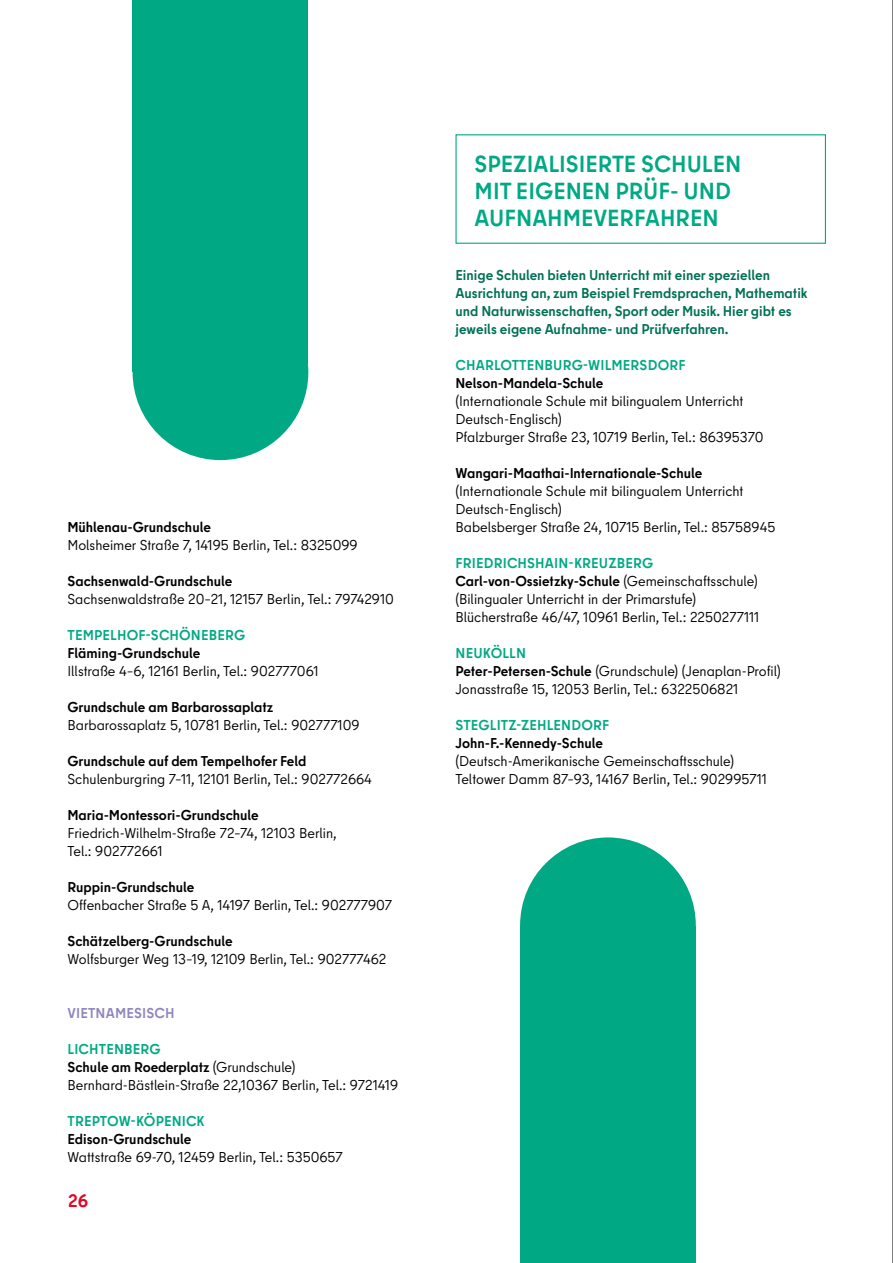
<style>
.page{position:relative;width:893px;height:1263px;background:#fff}
.page>*{position:absolute;margin:0;border:0;box-sizing:border-box;transform-origin:0 0}
.Intro_15_5_pt{font:700 23.25px/27px "Berlin Type";color:#00a984}
.t1{font:700 18px "Berlin Type";color:#e40521}
.Copy_9_5_pt{font:14.25px/18px "Berlin Type";color:#000}
.Copy_9_5_pt-2{font:700 14.25px "Berlin Type";color:#000}
.Copy_9_5_pt-3{font:700 14.25px/18px "Berlin Type";color:#007156}
.Bezirke{font:700 14.25px "Berlin Type";letter-spacing:.01em;color:#00a984}
.Copy_9_5_pt_Bold_Ver{font:700 14.25px "Berlin Type";letter-spacing:.01em;color:#00a984}
.Copy_9_5_pt_Bold_Ver-2{font:700 14.25px "Berlin Type";letter-spacing:.01em;color:#9185be}
.s1{font-weight:400}
.s2{font-weight:700}
</style>
<div class="page">
<div style="left:455px;top:134px;width:371px;height:110px;border:1px solid #00a984"></div>
<div style="left:520px;top:837px;width:176px;height:176px;background:#00a984;border-radius:50%"></div>
<div style="left:520px;top:926px;width:176px;height:337px;background:#00a984"></div>
<div style="left:133px;top:284px;width:175px;height:176px;background:#00a984;border-radius:50%"></div>
<div style="left:133px;top:0;width:175px;height:371px;background:#00a984"></div>
<hr style="left:892px;top:0;width:1px;height:1263px;background:#000">
<p class="Copy_9_5_pt-2" style="left:68px;top:518px;width:145px">Mühlenau-Grundschule</p>
<p class="Copy_9_5_pt" style="left:68px;top:536px;width:292px">Molsheimer Straße 7, 14195 Berlin, Tel.: 8325099</p>
<p class="Copy_9_5_pt-2" style="left:68px;top:572px;width:166px">Sachsenwald-Grundschule</p>
<p class="Copy_9_5_pt" style="left:68px;top:590px;width:328px">Sachsenwaldstraße 20–21, 12157 Berlin, Tel.: 79742910</p>
<p class="Bezirke" style="left:68px;top:626px;width:179px">TEMPELHOF-SCHÖNEBERG</p>
<p class="Copy_9_5_pt-2" style="left:68px;top:644px;width:134px">Fläming-Grundschule</p>
<p class="Copy_9_5_pt" style="left:68px;top:662px;width:253px">Illstraße 4–6, 12161 Berlin, Tel.: 902777061</p>
<p class="Copy_9_5_pt-2" style="left:68px;top:698px;width:207px">Grundschule am Barbarossaplatz</p>
<p class="Copy_9_5_pt" style="left:68px;top:716px;width:294px">Barbarossaplatz 5, 10781 Berlin, Tel.: 902777109</p>
<p class="Copy_9_5_pt-2" style="left:68px;top:752px;width:241px">Grundschule auf dem Tempelhofer Feld</p>
<p class="Copy_9_5_pt" style="left:68px;top:770px;width:306px">Schulenburgring 7–11, 12101 Berlin, Tel.: 902772664</p>
<p class="Copy_9_5_pt-2" style="left:68px;top:806px;width:193px">Maria-Montessori-Grundschule</p>
<p class="Copy_9_5_pt" style="left:68px;top:824px;width:271px">Friedrich-Wilhelm-Straße 72–74, 12103 Berlin,</p>
<p class="Copy_9_5_pt" style="left:68px;top:842px;width:97px">Tel.: 902772661</p>
<p class="Copy_9_5_pt-2" style="left:68px;top:878px;width:128px">Ruppin-Grundschule</p>
<p class="Copy_9_5_pt" style="left:68px;top:896px;width:326px">Offenbacher Straße 5 A, 14197 Berlin, Tel.: 902777907</p>
<p class="Copy_9_5_pt-2" style="left:68px;top:932px;width:167px">Schätzelberg-Grundschule</p>
<p class="Copy_9_5_pt" style="left:68px;top:950px;width:320px">Wolfsburger Weg 13–19, 12109 Berlin, Tel.: 902777462</p>
<p class="Copy_9_5_pt_Bold_Ver-2" style="left:68px;top:1004px;width:109px">VIETNAMESISCH</p>
<p class="Copy_9_5_pt_Bold_Ver" style="left:68px;top:1040px;width:95px">LICHTENBERG</p>
<p class="Copy_9_5_pt-2" style="left:68px;top:1058px;width:230px">Schule am Roederplatz <span class="s1">(Grundschule)</span></p>
<p class="Copy_9_5_pt" style="left:68px;top:1076px;width:332px">Bernhard-Bästlein-Straße 22,10367 Berlin, Tel.: 9721419</p>
<p class="Copy_9_5_pt_Bold_Ver" style="left:68px;top:1112px;width:139px">TREPTOW-KÖPENICK</p>
<p class="Copy_9_5_pt-2" style="left:68px;top:1130px;width:125px">Edison-Grundschule</p>
<p class="Copy_9_5_pt" style="left:68px;top:1148px;width:277px">Wattstraße 69-70, 12459 Berlin, Tel.: 5350657</p>
<p class="t1" style="left:68px;top:1189px;width:22px">26</p>
<p class="Intro_15_5_pt" style="left:475px;top:151px;width:268px">SPEZIALISIERTE SCHULEN<br>MIT EIGENEN PRÜF- UND<br>AUFNAHMEVERFAHREN</p>
<p class="Copy_9_5_pt-3" style="left:455px;top:266px;width:354px">Einige Schulen bieten Unterricht mit einer speziellen Ausrichtung an, zum Beispiel Fremdsprachen, Mathematik und Naturwissenschaften, Sport oder Musik. Hier gibt es jeweils eigene Aufnahme- und Prüfverfahren.</p>
<p class="Bezirke" style="left:456px;top:356px;width:231px">CHARLOTTENBURG-WILMERSDORF</p>
<p class="Copy_9_5_pt" style="left:455px;top:374px;width:289px"><span class="s2">Nelson-Mandela-Schule<br></span>(Internationale Schule mit bilingualem Unterricht</p>
<p class="Copy_9_5_pt" style="left:455px;top:410px;width:108px">Deutsch-Englisch)</p>
<p class="Copy_9_5_pt" style="left:455px;top:428px;width:310px">Pfalzburger Straße 23, 10719 Berlin, Tel.: 86395370</p>
<p class="Copy_9_5_pt-2" style="left:455px;top:464px;width:248px">Wangari-Maathai-Internationale-Schule</p>
<p class="Copy_9_5_pt" style="left:455px;top:482px;width:289px">(Internationale Schule mit bilingualem Unterricht<br>Deutsch-Englisch)</p>
<p class="Copy_9_5_pt" style="left:455px;top:518px;width:321px">Babelsberger Straße 24, 10715 Berlin, Tel.: 85758945</p>
<p class="Bezirke" style="left:456px;top:554px;width:199px">FRIEDRICHSHAIN-KREUZBERG</p>
<p class="Copy_9_5_pt-2" style="left:455px;top:572px;width:304px">Carl-von-Ossietzky-Schule <span class="s1">(Gemeinschaftsschule)</span></p>
<p class="Copy_9_5_pt" style="left:455px;top:590px;width:242px">(Bilingualer Unterricht in der Primarstufe)</p>
<p class="Copy_9_5_pt" style="left:455px;top:608px;width:305px">Blücherstraße 46/47, 10961 Berlin, Tel.: 2250277111</p>
<p class="Bezirke" style="left:456px;top:644px;width:72px">NEUKÖLLN</p>
<p class="Copy_9_5_pt" style="left:455px;top:662px;width:327px"><span class="s2">Peter-Petersen-Schule</span> (Grundschule) (Jenaplan-Profil)</p>
<p class="Copy_9_5_pt" style="left:455px;top:680px;width:284px">Jonasstraße 15, 12053 Berlin, Tel.: 6322506821</p>
<p class="Bezirke" style="left:456px;top:716px;width:155px">STEGLITZ-ZEHLENDORF</p>
<p class="Copy_9_5_pt-2" style="left:455px;top:734px;width:149px">John-F.-Kennedy-Schule</p>
<p class="Copy_9_5_pt" style="left:455px;top:752px;width:280px">(Deutsch-Amerikanische Gemeinschaftsschule)</p>
<p class="Copy_9_5_pt" style="left:455px;top:770px;width:313px">Teltower Damm 87–93, 14167 Berlin, Tel.: 902995711</p>
</div>
